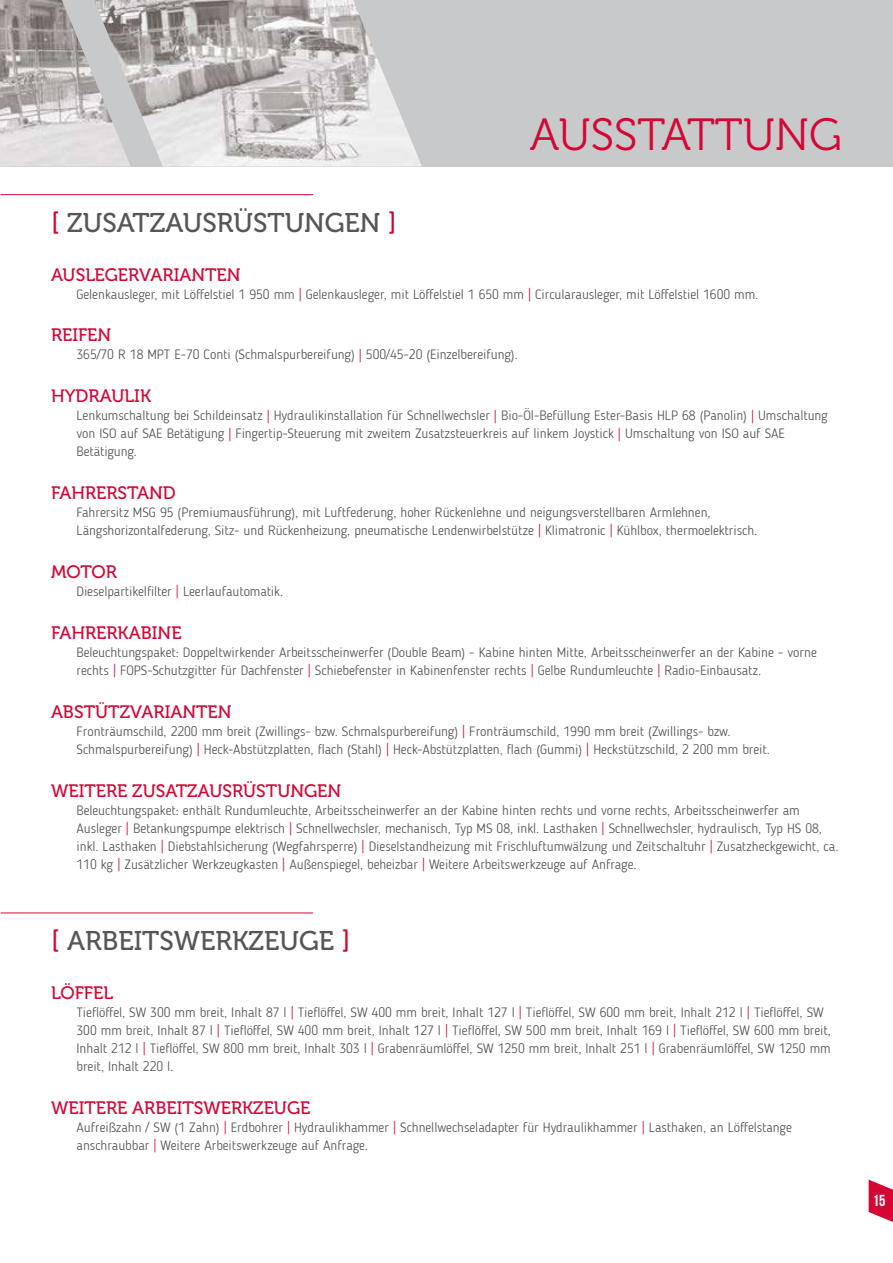
<style>
.page{position:relative;width:893px;height:1263px;background:#fff}
.page>*{position:absolute;margin:0;border:0;box-sizing:border-box;transform-origin:0 0}
.t1{font:45px "Museo 300";color:#d50634}
.t2{font:27px "Museo 500";color:#565655}
.t3{font:18px "Museo 500";color:#d50634}
.t4{font:15.9px "Bebas Neue";color:#fff}
.t5{font:300 13.5px/18px "Blogger Sans";color:#535453}
.s1{color:#d50634}
</style>
<div class="page">
<svg style="left:869px;top:1179px;width:24px;height:43px"></svg>
<div style="left:0;top:0;width:893px;height:167px;background:#c7c9ca"></div>
<img style="left:0;top:0;width:422px;height:167px">
<hr style="left:1px;top:194px;width:312px;height:1px;background:#d50634">
<hr style="left:1px;top:912px;width:312px;height:1px;background:#d50634">
<h1 class="t1" style="left:530px;top:110px;width:314px">AUSSTATTUNG</h1>
<h2 class="t2" style="left:51px;top:208px;width:347px"><span class="s1">[</span> ZUSATZAUSRÜSTUNGEN <span class="s1">]</span></h2>
<h3 class="t3" style="left:51px;top:264px;width:191px">AUSLEGERVARIANTEN</h3>
<p class="t5" style="left:77px;top:285px;width:683px">Gelenkausleger, mit Löffelstiel 1 950 mm <span class="s1">|</span> Gelenkausleger, mit Löffelstiel 1 650 mm <span class="s1">|</span> Circularausleger, mit Löffelstiel 1600 mm.</p>
<h3 class="t3" style="left:51px;top:325px;width:62px">REIFEN</h3>
<p class="t5" style="left:77px;top:346px;width:443px">365/70 R 18 MPT E-70 Conti (Schmalspurbereifung) <span class="s1">|</span> 500/45-20 (Einzelbereifung).</p>
<h3 class="t3" style="left:51px;top:386px;width:101px">HYDRAULIK</h3>
<p class="t5" style="left:77px;top:407px;width:753px">Lenkumschaltung bei Schildeinsatz <span class="s1">|</span> Hydraulikinstallation für Schnellwechsler <span class="s1">|</span> Bio-Öl-Befüllung Ester-Basis HLP 68 (Panolin) <span class="s1">|</span> Umschaltung von ISO auf SAE Betätigung <span class="s1">|</span> Fingertip-Steuerung mit zweitem Zusatzsteuerkreis auf linkem Joystick <span class="s1">|</span> Umschaltung von ISO auf SAE<br>Betätigung.</p>
<h3 class="t3" style="left:51px;top:483px;width:126px">FAHRERSTAND</h3>
<p class="t5" style="left:77px;top:503px;width:682px">Fahrersitz MSG 95 (Premiumausführung), mit Luftfederung, hoher Rückenlehne und neigungsverstellbaren Armlehnen,<br>Längshorizontalfederung, Sitz- und Rückenheizung, pneumatische Lendenwirbelstütze <span class="s1">|</span> Klimatronic <span class="s1">|</span> Kühlbox, thermoelektrisch.</p>
<h3 class="t3" style="left:51px;top:562px;width:67px">MOTOR</h3>
<p class="t5" style="left:77px;top:582px;width:208px">Dieselpartikelfilter <span class="s1">|</span> Leerlaufautomatik.</p>
<h3 class="t3" style="left:51px;top:623px;width:132px">FAHRERKABINE</h3>
<p class="t5" style="left:77px;top:643px;width:742px">Beleuchtungspaket: Doppeltwirkender Arbeitsscheinwerfer (Double Beam) - Kabine hinten Mitte, Arbeitsscheinwerfer an der Kabine - vorne rechts <span class="s1">|</span> FOPS-Schutzgitter für Dachfenster <span class="s1">|</span> Schiebefenster in Kabinenfenster rechts <span class="s1">|</span> Gelbe Rundumleuchte <span class="s1">|</span> Radio-Einbausatz.</p>
<h3 class="t3" style="left:51px;top:702px;width:182px">ABSTÜTZVARIANTEN</h3>
<p class="t5" style="left:77px;top:722px;width:695px">Fronträumschild, 2200 mm breit (Zwillings- bzw. Schmalspurbereifung) <span class="s1">|</span> Fronträumschild, 1990 mm breit (Zwillings- bzw.<br>Schmalspurbereifung) <span class="s1">|</span> Heck-Abstützplatten, flach (Stahl) <span class="s1">|</span> Heck-Abstützplatten, flach (Gummi) <span class="s1">|</span> Heckstützschild, 2 200 mm breit.</p>
<h3 class="t3" style="left:51px;top:780px;width:292px">WEITERE ZUSATZAUSRÜSTUNGEN</h3>
<p class="t5" style="left:77px;top:801px;width:763px">Beleuchtungspaket: enthält Rundumleuchte, Arbeitsscheinwerfer an der Kabine hinten rechts und vorne rechts, Arbeitsscheinwerfer am Ausleger <span class="s1">|</span> Betankungspumpe elektrisch <span class="s1">|</span> Schnellwechsler, mechanisch, Typ MS 08, inkl. Lasthaken <span class="s1">|</span> Schnellwechsler, hydraulisch, Typ HS 08, inkl. Lasthaken <span class="s1">|</span> Diebstahlsicherung (Wegfahrsperre) <span class="s1">|</span> Dieselstandheizung mit Frischluftumwälzung und Zeitschaltuhr <span class="s1">|</span> Zusatzheckgewicht, ca.<br>110 kg <span class="s1">|</span> Zusätzlicher Werkzeugkasten <span class="s1">|</span> Außenspiegel, beheizbar <span class="s1">|</span> Weitere Arbeitswerkzeuge auf Anfrage.</p>
<h2 class="t2" style="left:51px;top:926px;width:301px"><span class="s1">[</span> ARBEITSWERKZEUGE <span class="s1">]</span></h2>
<h3 class="t3" style="left:51px;top:983px;width:64px">LÖFFEL</h3>
<p class="t5" style="left:77px;top:1003px;width:756px">Tieflöffel, SW 300 mm breit, Inhalt 87 l <span class="s1">|</span> Tieflöffel, SW 400 mm breit, Inhalt 127 l <span class="s1">|</span> Tieflöffel, SW 600 mm breit, Inhalt 212 l <span class="s1">|</span> Tieflöffel, SW 300 mm breit, Inhalt 87 l <span class="s1">|</span> Tieflöffel, SW 400 mm breit, Inhalt 127 l <span class="s1">|</span> Tieflöffel, SW 500 mm breit, Inhalt 169 l <span class="s1">|</span> Tieflöffel, SW 600 mm breit, Inhalt 212 l <span class="s1">|</span> Tieflöffel, SW 800 mm breit, Inhalt 303 l <span class="s1">|</span> Grabenräumlöffel, SW 1250 mm breit, Inhalt 251 l <span class="s1">|</span> Grabenräumlöffel, SW 1250 mm breit, Inhalt 220 l.</p>
<h3 class="t3" style="left:51px;top:1098px;width:261px">WEITERE ARBEITSWERKZEUGE</h3>
<p class="t5" style="left:77px;top:1118px;width:717px">Aufreißzahn / SW (1 Zahn) <span class="s1">|</span> Erdbohrer <span class="s1">|</span> Hydraulikhammer <span class="s1">|</span> Schnellwechseladapter für Hydraulikhammer <span class="s1">|</span> Lasthaken, an Löffelstange anschraubbar <span class="s1">|</span> Weitere Arbeitswerkzeuge auf Anfrage.</p>
<p class="t4" style="left:873px;top:1192px;width:14px">15</p>
</div>
